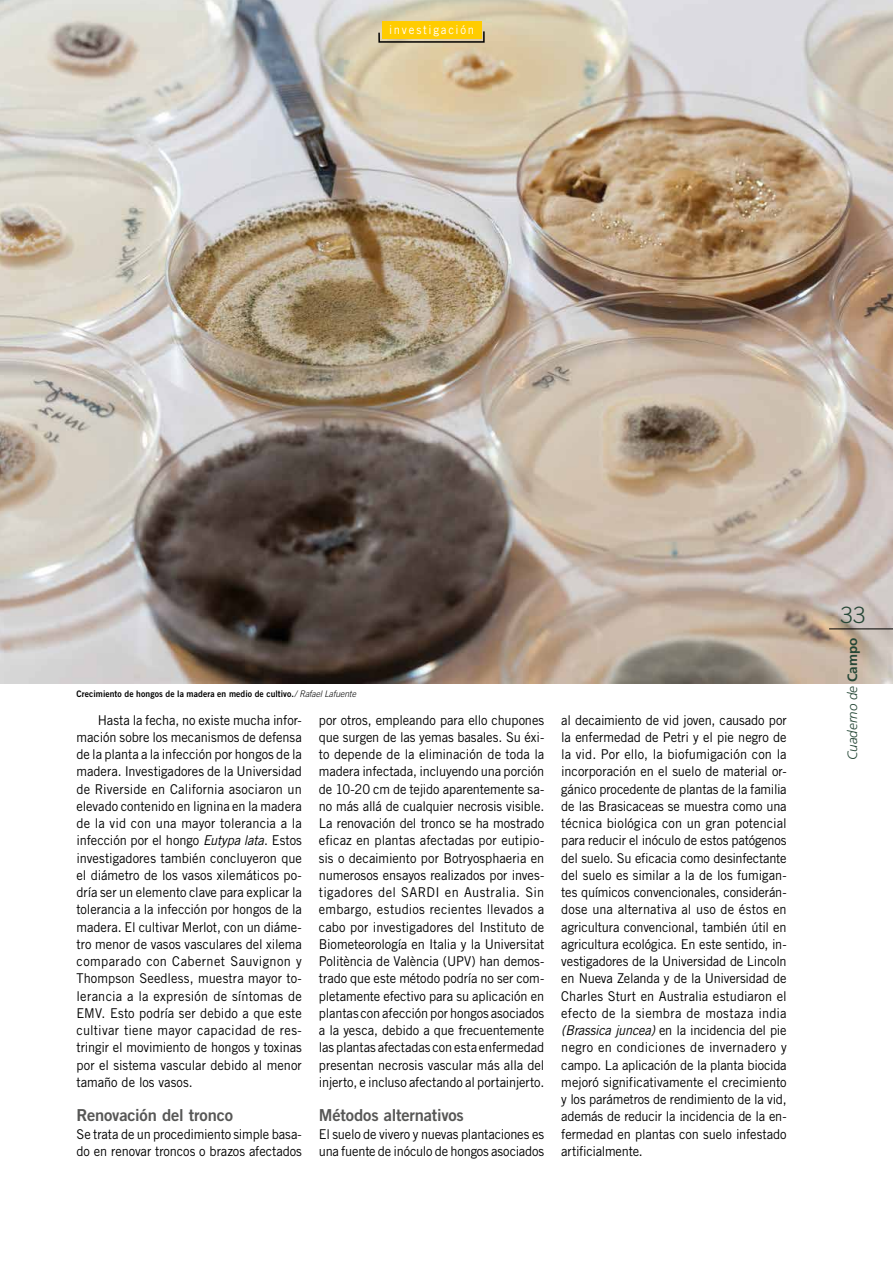
<style>
.page{position:relative;width:893px;height:1263px;background:#fff}
.page>*{position:absolute;margin:0;border:0;box-sizing:border-box;transform-origin:0 0}
.t1{font:300 22.5px "Trade Gothic";color:#254736}
.t2{font:16.5px "Trade Gothic Bold Two";letter-spacing:-.01em;color:#575756}
.t3{font:13.5px/17.2px "Trade Gothic";letter-spacing:-.01em;color:#000;text-align:justify;scale:.95 1}
.t4{font:italic 300 13.5px "Frutiger";color:#254736}
.t5{font:12px "Trade Gothic";letter-spacing:.15em;color:#fff;scale:.95 1}
.t6{font:9px "Trade Gothic Bold Two";letter-spacing:.01em;color:#000;scale:.95 1}
.s1{font-family:"Trade Gothic";font-weight:300;font-style:italic}
.s2{font-style:italic}
.s3{font-weight:700;font-style:normal}
</style>
<div class="page">
<img style="left:0;top:0;width:893px;height:683px">
<hr style="left:829px;top:628px;width:64px;height:1px;background:#000">
<svg style="left:378px;top:30px;width:107px;height:13px"></svg>
<div style="left:382px;top:21px;width:99px;height:18px;background:#fc0"></div>
<p class="t5" style="left:389px;top:23px;width:91px">investigación</p>
<p class="t6" style="left:77px;top:688px;width:296px">Crecimiento de hongos de la madera en medio de cultivo.<span class="s1">/ Rafael Lafuente</span></p>
<p class="t3" style="left:77px;top:711px;width:239px;text-indent:21px">Hasta la fecha, no existe mucha infor&shy;mación sobre los mecanismos de defensa de la planta a la infección por hongos de la madera. Investigadores de la Universidad de Riverside en California asociaron un elevado contenido en lignina en la madera de la vid con una mayor tolerancia a la infección por el hongo <span class="s2">Eutypa lata</span>. Estos investigadores también concluyeron que el diámetro de los vasos xilemáticos po&shy;dría ser un elemento clave para explicar la tolerancia a la infección por hongos de la madera. El cultivar Merlot, con un diáme&shy;tro menor de vasos vasculares del xilema comparado con Cabernet Sauvignon y Thompson Seedless, muestra mayor to&shy;lerancia a la expresión de síntomas de EMV. Esto podría ser debido a que este cultivar tiene mayor capacidad de res&shy;tringir el movimiento de hongos y toxinas por el sistema vascular debido al menor tamaño de los vasos.</p>
<p class="t2" style="left:77px;top:1105px;width:158px">Renovación del tronco</p>
<p class="t3" style="left:77px;top:1125px;width:239px">Se trata de un procedimiento simple basa&shy;do en renovar troncos o brazos afectados</p>
<p class="t3" style="left:319px;top:711px;width:239px">por otros, empleando para ello chupones que surgen de las yemas basales. Su éxi&shy;to depende de la eliminación de toda la madera infectada, incluyendo una porción de 10-20 cm de tejido aparentemente sa&shy;no más allá de cualquier necrosis visible.<br>La renovación del tronco se ha mostrado eficaz en plantas afectadas por eutipio&shy;sis o decaimiento por Botryosphaeria en numerosos ensayos realizados por inves&shy;tigadores del SARDI en Australia. Sin embargo, estudios recientes llevados a cabo por investigadores del Instituto de Biometeorología en Italia y la Universitat Politència de València (UPV) han demos&shy;trado que este método podría no ser com&shy;pletamente efectivo para su aplicación en plantas con afección por hongos asociados a la yesca, debido a que frecuentemente las plantas afectadas con esta enfermedad presentan necrosis vascular más alla del injerto, e incluso afectando al portainjerto.</p>
<p class="t2" style="left:319px;top:1105px;width:146px">Métodos alternativos</p>
<p class="t3" style="left:319px;top:1125px;width:239px">El suelo de vivero y nuevas plantaciones es una fuente de inóculo de hongos asociados</p>
<p class="t3" style="left:561px;top:711px;width:239px">al decaimiento de vid joven, causado por la enfermedad de Petri y el pie negro de la vid. Por ello, la biofumigación con la incorporación en el suelo de material or&shy;gánico procedente de plantas de la familia de las Brasicaceas se muestra como una técnica biológica con un gran potencial para reducir el inóculo de estos patógenos del suelo. Su eficacia como desinfectante del suelo es similar a la de los fumigan&shy;tes químicos convencionales, considerán&shy;dose una alternativa al uso de éstos en agricultura convencional, también útil en agricultura ecológica. En este sentido, in&shy;vestigadores de la Universidad de Lincoln en Nueva Zelanda y de la Universidad de Charles Sturt en Australia estudiaron el efecto de la siembra de mostaza india <span class="s2">(Brassica juncea)</span> en la incidencia del pie negro en condiciones de invernadero y campo. La aplicación de la planta biocida mejoró significativamente el crecimiento y los parámetros de rendimiento de la vid, además de reducir la incidencia de la en&shy;fermedad en plantas con suelo infestado artificialmente.</p>
<h1 class="t1" style="left:840px;top:601px;width:27px">33</h1>
<p class="t4" style="left:845px;top:760px;width:124px;rotate:-90deg">Cuaderno de <span class="s3">Campo</span></p>
</div>
